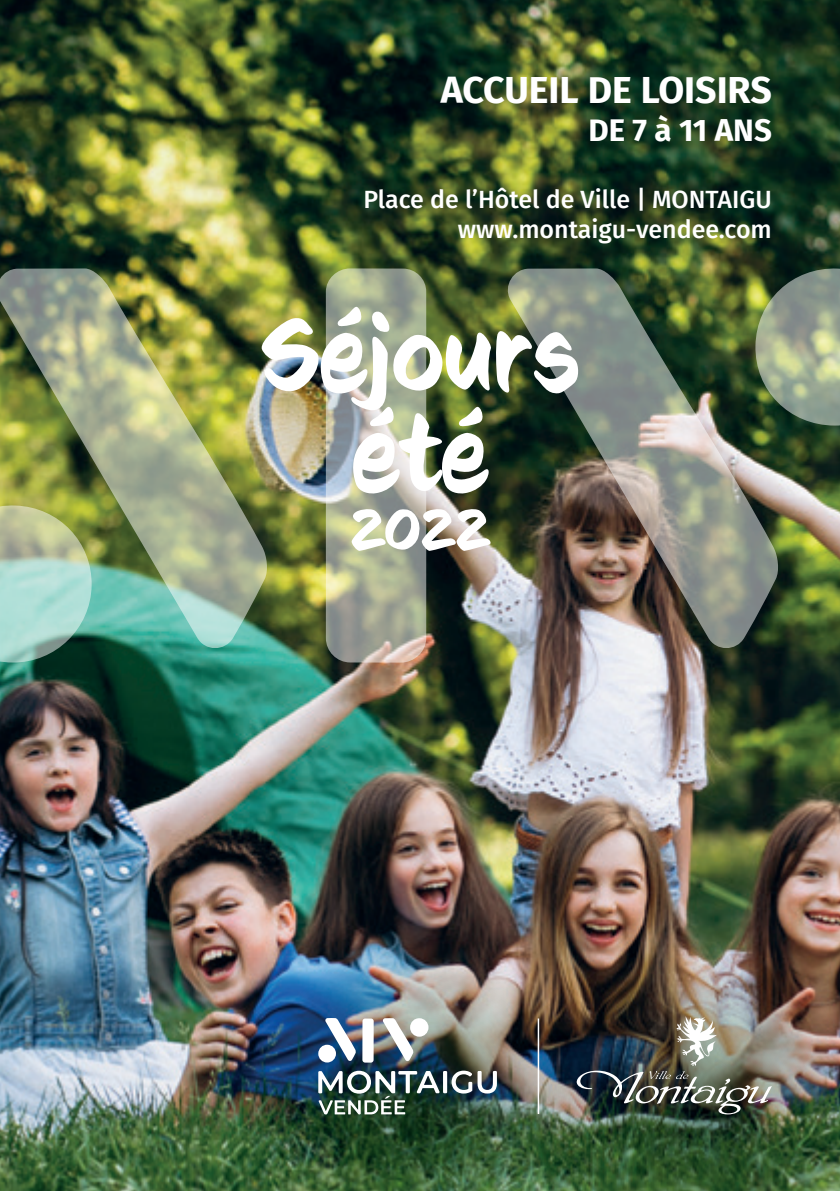
<style>
.page{position:relative;width:840px;height:1191px;background:#fff}
.page>*{position:absolute;margin:0;border:0;box-sizing:border-box;transform-origin:0 0}
.t1{font:100px/100px "CC Sign Language";color:#fff;text-align:center}
.t2{font:60px "CC Sign Language";color:#fff}
.t3{font:700 37.4px "Fira Sans";color:#fff}
.t4{font:700 31.2px "Fira Sans";color:#fff}
.t5{font:500 25px/30px "Fira Sans";color:#fff;text-align:right}
</style>
<div class="page">
<img style="left:0;top:0;width:839px;height:1191px">
<img style="left:0;top:267px;width:839px;height:396px">
<img style="left:585px;top:941px;width:254px;height:250px">
<img style="left:254px;top:941px;width:331px;height:250px">
<img style="left:576px;top:1016px;width:195px;height:98px">
<svg style="left:318px;top:1070px;width:121px;height:44px"></svg>
<hr style="left:443px;top:1071px;width:4px;height:22px;background:#fff">
<svg style="left:451px;top:1070px;width:45px;height:23px"></svg>
<div style="left:362px;top:1018px;width:11px;height:44px;background:#fff;border-radius:3px"></div>
<svg style="left:324px;top:1018px;width:32px;height:43px"></svg>
<svg style="left:382px;top:1018px;width:31px;height:43px"></svg>
<div style="left:318px;top:1044px;width:18px;height:18px;background:#fff;border-radius:50%"></div>
<div style="left:410px;top:1018px;width:18px;height:18px;background:#fff;border-radius:50%"></div>
<hr style="left:537px;top:1018px;width:2px;height:96px;background:#fff">
<h3 class="t3" style="left:440px;top:58px;width:332px">ACCUEIL DE LOISIRS</h3>
<p class="t4" style="left:588px;top:103px;width:185px">DE 7 à 11 ANS</p>
<p class="t5" style="left:363px;top:183px;width:410px">Place de l’Hôtel de Ville | MONTAIGU www.montaigu-vendee.com</p>
<h1 class="t1" style="left:261px;top:305px;width:319px">SÉJOURS<br>ÉTÉ</h1>
<h2 class="t2" style="left:350px;top:496px;width:141px">2022</h2>
</div>
